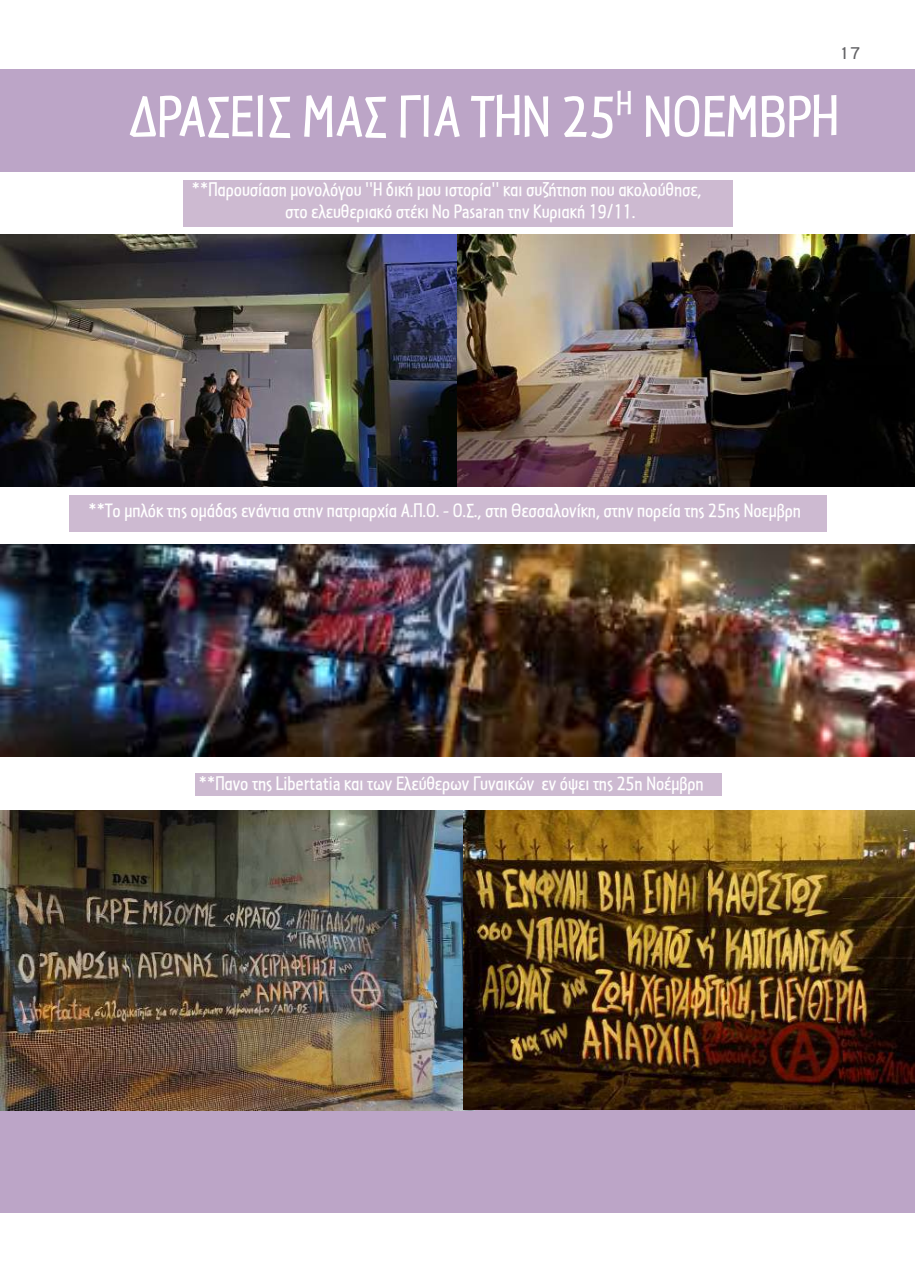
<style>
.page{position:relative;width:915px;height:1276px;background:#fff}
.page>*{position:absolute;margin:0;border:0;box-sizing:border-box;transform-origin:0 0}
.t1{font:63px "PF Earthbound";color:#fff}
.t2{font:21px/21.5px "PF Earthbound";color:#fff}
.t3{font:18px "PF Highway Sans Pro";color:#636366}
</style>
<div class="page">
<div style="left:0;top:1110px;width:914px;height:102px;background:#bca5c7"></div>
<img style="left:0;top:544px;width:914px;height:212px">
<div style="left:0;top:69px;width:914px;height:102px;background:#bca5c7"></div>
<img style="left:0;top:234px;width:914px;height:252px">
<img style="left:0;top:810px;width:474px;height:300px">
<img style="left:463px;top:810px;width:451px;height:299px">
<div style="left:182px;top:180px;width:550px;height:47px;background:#cdbad1"></div>
<div style="left:195px;top:773px;width:526px;height:22px;background:#cdbad1"></div>
<div style="left:69px;top:495px;width:757px;height:36px;background:#cdbad1"></div>
<p class="t3" style="left:838px;top:42px;width:24px">17</p>
<h1 class="t1" style="left:129px;top:84px;width:710px">ΔΡΑΣΕΙΣ ΜΑΣ ΓΙΑ ΤΗΝ 25<sup>Η</sup> ΝΟΕΜΒΡΗ</h1>
<p class="t2" style="left:285px;top:179px;width:418px;text-indent:-93px">**Παρουσίαση μονολόγου ''Η δική μου ιστορία'' και συζήτηση που ακολούθησε, στο ελευθεριακό στέκι No Pasaran την Κυριακή 19/11.</p>
<p class="t2" style="left:88px;top:500px;width:713px">**Το μπλόκ της ομάδας ενάντια στην πατριαρχία Α.Π.Ο. - Ο.Σ., στη Θεσσαλονίκη, στην πορεία της 25ης Νοεμβρη</p>
<p class="t2" style="left:199px;top:772px;width:506px">**Πανο της Libertatia και των Ελεύθερων Γυναικών εν όψει της 25η Νοέμβρη</p>
</div>
